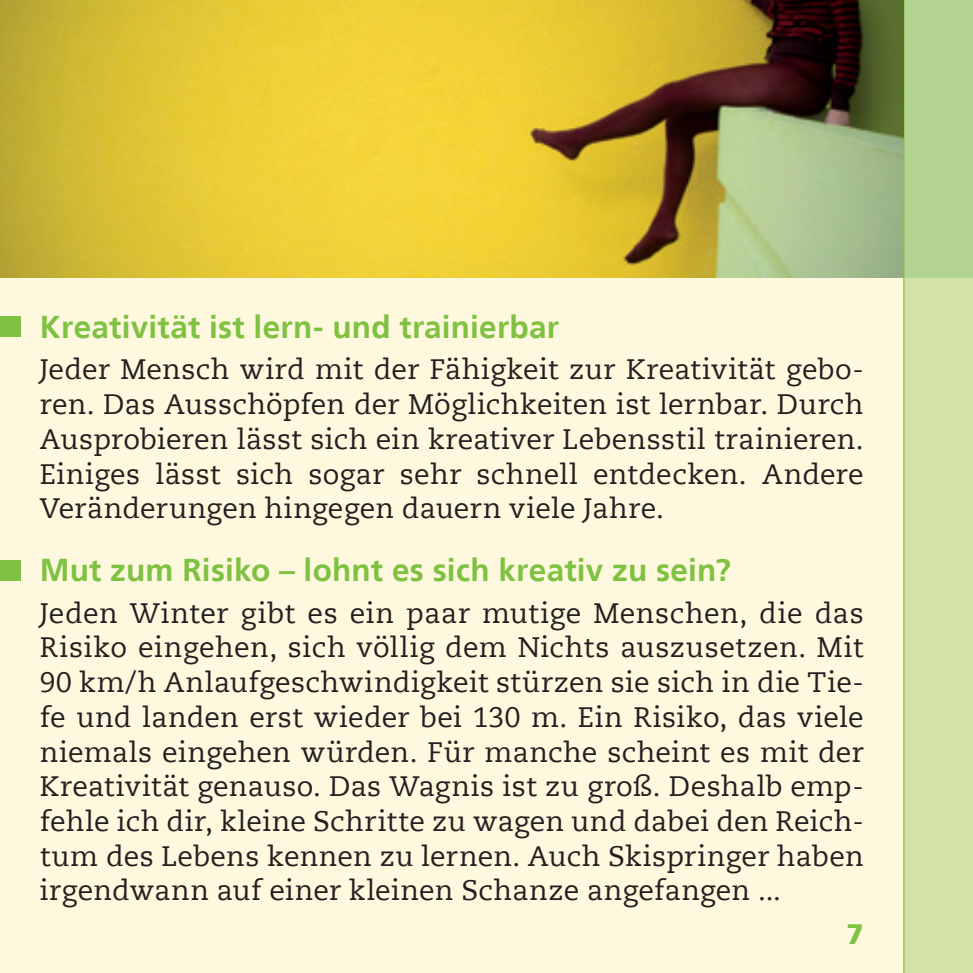
<style>
.page{position:relative;width:973px;height:973px;background:#fff}
.page>*{position:absolute;margin:0;border:0;box-sizing:border-box;transform-origin:0 0}
.t1{font:700 31.5px "Frutiger LT";letter-spacing:.01em;color:#7fc241}
.t2{font:28px/34.6px "Caecilia LT";letter-spacing:.01em;color:#231f20;text-align:justify}
.t3{font:900 28px "Frutiger LT";color:#7fc241}
</style>
<div class="page">
<div style="left:0;top:0;width:972px;height:972px;background:#fef8de"></div>
<svg style="left:904px;top:0;width:68px;height:972px;background:#c9dd9d"></svg>
<hr style="left:903px;top:0;width:1px;height:972px;background:#7fc241">
<div style="left:0;top:316px;width:20px;height:20px;background:#7fc241"></div>
<div style="left:0;top:560px;width:20px;height:20px;background:#7fc241"></div>
<img style="left:0;top:0;width:903px;height:278px">
<p class="t1" style="left:40px;top:308px;width:520px">Kreativität ist lern- und trainierbar</p>
<p class="t2" style="left:40px;top:352px;width:825px">Jeder Mensch wird mit der Fähigkeit zur Kreativität gebo&shy;ren. Das Ausschöpfen der Möglichkeiten ist lernbar. Durch Ausprobieren lässt sich ein kreativer Lebensstil trainieren.<br>Einiges lässt sich sogar sehr schnell entdecken. Andere Veränderungen hingegen dauern viele Jahre.</p>
<p class="t1" style="left:40px;top:551px;width:692px">Mut zum Risiko – lohnt es sich kreativ zu sein?</p>
<p class="t2" style="left:40px;top:596px;width:825px">Jeden Winter gibt es ein paar mutige Menschen, die das Risiko eingehen, sich völlig dem Nichts auszusetzen. Mit 90 km/h Anlaufgeschwindigkeit stürzen sie sich in die Tie&shy;fe und landen erst wieder bei 130 m. Ein Risiko, das viele niemals eingehen würden. Für manche scheint es mit der Kreativität genauso. Das Wagnis ist zu groß. Deshalb emp&shy;fehle ich dir, kleine Schritte zu wagen und dabei den Reich&shy;tum des Lebens kennen zu lernen. Auch Skispringer haben irgendwann auf einer kleinen Schanze angefangen ...</p>
<p class="t3" style="left:846px;top:917px;width:19px">7</p>
</div>
